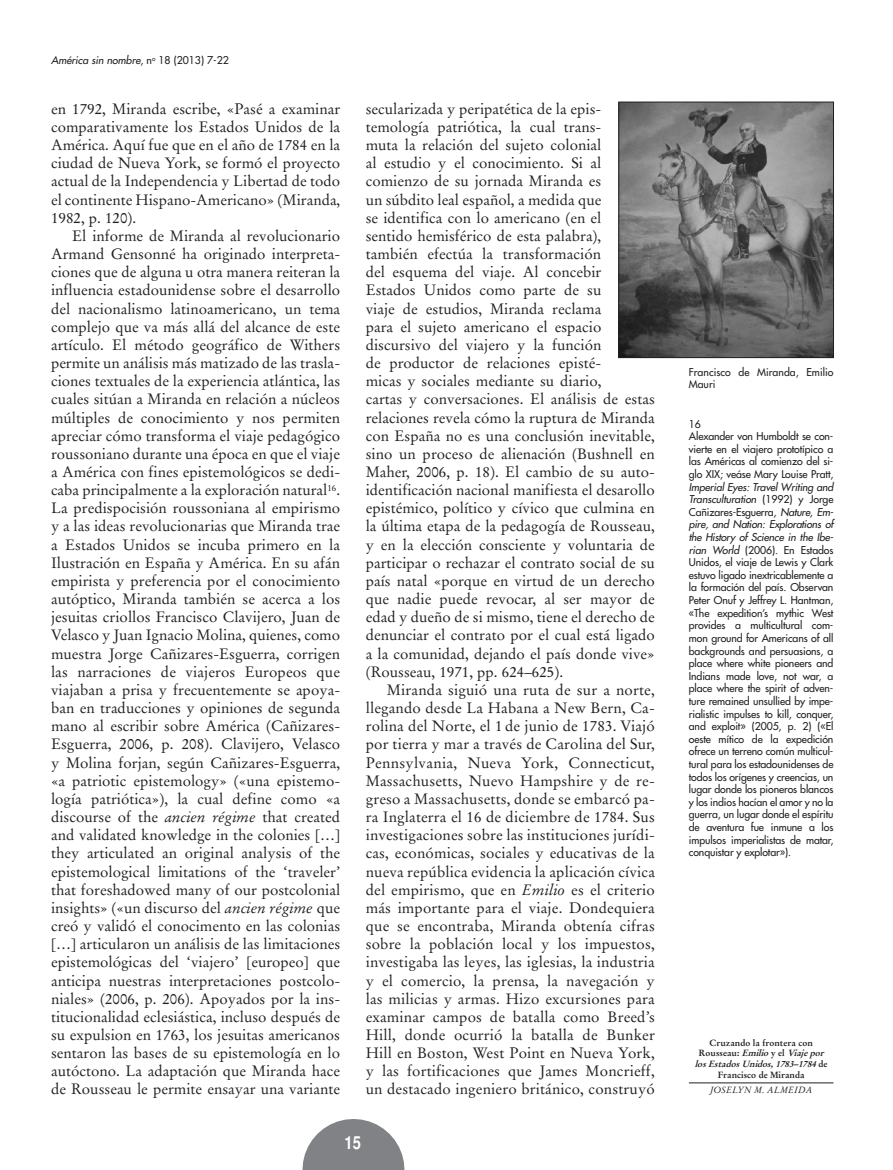
<style>
.page{position:relative;width:893px;height:1170px;background:#fff}
.page>*{position:absolute;margin:0;border:0;box-sizing:border-box;transform-origin:0 0}
.t1{font:700 condensed 18px "Helvetica";color:#fff}
.TEXTO{font:15px/18.1px "Stempel Garamond";color:#231f20;text-align:justify}
.NOTAS{font:10.5px/12.6px "Futura";letter-spacing:-.01em;color:#231f20;text-align:justify}
.t2{font:italic 10.5px "Futura";color:#231f20}
.PIE_DE_FOTO{font:10.5px/12.8px "Futura";letter-spacing:.005em;color:#231f20}
.t3{font:700 9px/10.9px "Stempel Garamond";color:#231f20;text-align:center}
.t4{font:italic 9px "Stempel Garamond";color:#231f20}
.s1{font-style:normal}
.s2{font-style:italic}
</style>
<div class="page">
<svg style="left:302px;top:1119px;width:102px;height:50px"></svg>
<hr style="left:689px;top:1082px;width:144px;height:1px;background:#231f20">
<img style="left:620px;top:104px;width:212px;height:252px">
<div style="left:618px;top:102px;width:216px;height:256px;border:1px solid #231f20"></div>
<p class="t2" style="left:51px;top:53px;width:179px">América sin nombre<span class="s1">, n</span><sup>o</sup> <span class="s1">18 (2013) 7-22</span></p>
<p class="TEXTO" style="left:51px;top:100px;width:291px">en 1792, Miranda escribe, «Pasé a examinar comparativamente los Estados Unidos de la América. Aquí fue que en el año de 1784 en la ciudad de Nueva York, se formó el proyecto actual de la Independencia y Libertad de todo el continente Hispano-Americano» (Miranda, 1982, p. 120).</p>
<p class="TEXTO" style="left:51px;top:227px;width:291px;text-indent:21px">El informe de Miranda al revolucionario Armand Gensonné ha originado interpreta&shy;ciones que de alguna u otra manera reiteran la influencia estadounidense sobre el desarrollo del nacionalismo latinoamericano, un tema complejo que va más allá del alcance de este artículo. El método geográfico de Withers permite un análisis más matizado de las trasla&shy;ciones textuales de la experiencia atlántica, las cuales sitúan a Miranda en relación a núcleos múltiples de conocimiento y nos permiten apreciar cómo transforma el viaje pedagógico roussoniano durante una época en que el viaje a América con fines epistemológicos se dedi&shy;caba principalmente a la exploración natural<sup>16</sup>.<br>La predispocisión roussoniana al empirismo y a las ideas revolucionarias que Miranda trae a Estados Unidos se incuba primero en la Ilustración en España y América. En su afán empirista y preferencia por el conocimiento autóptico, Miranda también se acerca a los jesuitas criollos Francisco Clavijero, Juan de Velasco y Juan Ignacio Molina, quienes, como muestra Jorge Cañizares-Esguerra, corrigen las narraciones de viajeros Europeos que viajaban a prisa y frecuentemente se apoya&shy;ban en traducciones y opiniones de segunda mano al escribir sobre América (Cañizares-Esguerra, 2006, p. 208). Clavijero, Velasco y Molina forjan, según Cañizares-Esguerra, «a patriotic epistemology» («una epistemo&shy;logía patriótica»), la cual define como «a discourse of the <span class="s2">ancien régime</span> that created and validated knowledge in the colonies […] they articulated an original analysis of the epistemological limitations of the ‘traveler’ that foreshadowed many of our postcolonial insights» («un discurso del <span class="s2">ancien régime</span> que creó y validó el conocimento en las colonias […] articularon un análisis de las limitaciones epistemológicas del ‘viajero’ [europeo] que anticipa nuestras interpretaciones postcolo&shy;niales» (2006, p. 206). Apoyados por la ins&shy;titucionalidad eclesiástica, incluso después de su expulsion en 1763, los jesuitas americanos sentaron las bases de su epistemología en lo autóctono. La adaptación que Miranda hace de Rousseau le permite ensayar una variante</p>
<p class="TEXTO" style="left:366px;top:100px;width:291px;text-align:left">secularizada y peripatética de la epis&shy;temología patriótica, la cual trans-<br>muta la relación del sujeto colonial<br>al estudio y el conocimiento. Si al comienzo de su jornada Miranda es<br>un súbdito leal español, a medida que<br>se identifica con lo americano (en el<br>sentido hemisférico de esta palabra), también efectúa la transformación<br>del esquema del viaje. Al concebir Estados Unidos como parte de su<br>viaje de estudios, Miranda reclama<br>para el sujeto americano el espacio discursivo del viajero y la función<br>de productor de relaciones episté-<br>micas y sociales mediante su diario,<br>cartas y conversaciones. El análisis de estas relaciones revela cómo la ruptura de Miranda con España no es una conclusión inevitable, sino un proceso de alienación (Bushnell en Maher, 2006, p. 18). El cambio de su auto&shy;identificación nacional manifiesta el desarollo epistémico, político y cívico que culmina en la última etapa de la pedagogía de Rousseau, y en la elección consciente y voluntaria de participar o rechazar el contrato social de su país natal «porque en virtud de un derecho que nadie puede revocar, al ser mayor de edad y dueño de si mismo, tiene el derecho de denunciar el contrato por el cual está ligado a la comunidad, dejando el país donde vive» (Rousseau, 1971, pp. 624–625).</p>
<p class="TEXTO" style="left:366px;top:680px;width:291px;text-indent:21px">Miranda siguió una ruta de sur a norte, llegando desde La Habana a New Bern, Ca&shy;rolina del Norte, el 1 de junio de 1783. Viajó por tierra y mar a través de Carolina del Sur, Pennsylvania, Nueva York, Connecticut, Massachusetts, Nuevo Hampshire y de re&shy;greso a Massachusetts, donde se embarcó pa&shy;ra Inglaterra el 16 de diciembre de 1784. Sus investigaciones sobre las instituciones jurídi&shy;cas, económicas, sociales y educativas de la nueva república evidencia la aplicación cívica del empirismo, que en <span class="s2">Emilio</span> es el criterio más importante para el viaje. Dondequiera que se encontraba, Miranda obtenía cifras sobre la población local y los impuestos, investigaba las leyes, las iglesias, la industria y el comercio, la prensa, la navegación y las milicias y armas. Hizo excursiones para examinar campos de batalla como Breed’s Hill, donde ocurrió la batalla de Bunker Hill en Boston, West Point en Nueva York, y las fortificaciones que James Moncrieff, un destacado ingeniero británico, construyó</p>
<p class="t1" style="left:344px;top:1132px;width:18px">15</p>
<p class="PIE_DE_FOTO" style="left:689px;top:365px;width:146px">Francisco de Miranda, Emilio<br>Mauri</p>
<p class="NOTAS" style="left:689px;top:417px;width:14px">16</p>
<p class="NOTAS" style="left:689px;top:430px;width:146px">Alexander von Humboldt se con&shy;vierte en el viajero prototípico a las Américas al comienzo del si&shy;glo XIX; veáse Mary Louise Pratt, <span class="s2">Imperial Eyes: Travel Writing and Transculturation</span> (1992) y Jorge Cañizares-Esguerra, <span class="s2">Nature, Em&shy;pire, and Nation: Explorations of the History of Science in the Ibe&shy;rian World</span> (2006). En Estados Unidos, el viaje de Lewis y Clark estuvo ligado inextricablemente a la formación del país. Observan Peter Onuf y Jeffrey L. Hantman, «The expedition’s mythic West provides a multicultural com&shy;mon ground for Americans of all backgrounds and persuasions, a place where white pioneers and Indians made love, not war, a place where the spirit of adven&shy;ture remained unsullied by impe&shy;rialistic impulses to kill, conquer, and exploit» (2005, p. 2) («El oeste mítico de la expedición ofrece un terreno común multicul&shy;tural para los estadounidenses de todos los orígenes y creencias, un lugar donde los pioneros blancos y los indios hacían el amor y no la guerra, un lugar donde el espíritu de aventura fue inmune a los impulsos imperialistas de matar, conquistar y explotar»).</p>
<p class="t3" style="left:695px;top:1036px;width:134px">Cruzando la frontera con<br>R o u s s e a u : <span class="s2">Emilio</span>y e l <span class="s2">Viajepor losEstadosUnidos,1783–1784</span>d e<br>Francisco de Miranda</p>
<p class="t4" style="left:710px;top:1084px;width:104px">JOSELYN M. ALMEIDA</p>
</div>
